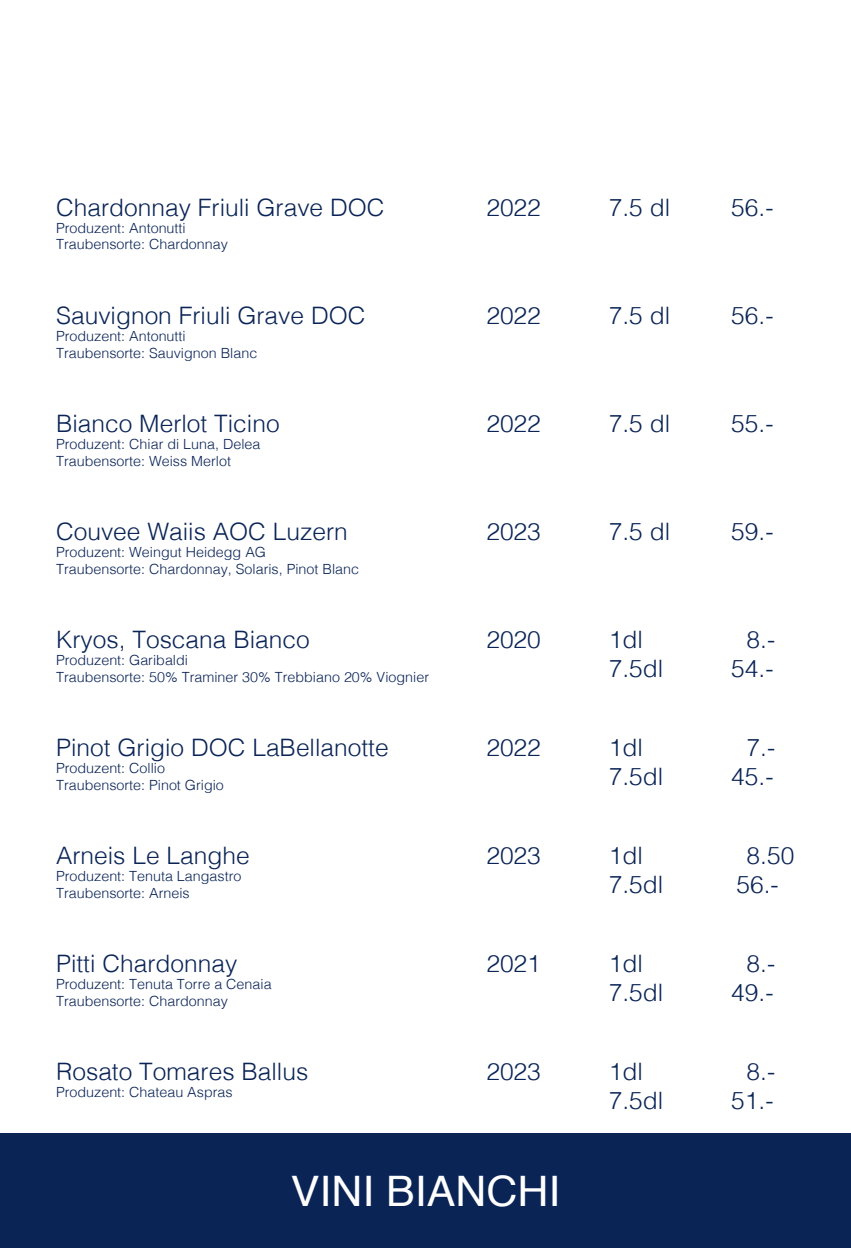
<style>
.page{position:relative;width:851px;height:1248px;background:#fff}
.page>*{position:absolute;margin:0;border:0;box-sizing:border-box;transform-origin:0 0}
.t1{font:42px "Helvetica";color:#fff}
.t2{font:300 24px "Helvetica";color:#0a2456}
.t3{font:300 14px/16.8px "Helvetica";color:#0a2456}
</style>
<div class="page">
<div style="left:0;top:1133px;width:850px;height:114px;background:#0a2456"></div>
<h2 class="t2" style="left:56px;top:187px;width:330px">Chardonnay Friuli Grave DOC</h2>
<p class="t3" style="left:56px;top:218px;width:173px">Produzent: Antonutti<br>Traubensorte: Chardonnay</p>
<h2 class="t2" style="left:56px;top:295px;width:311px">Sauvignon Friuli Grave DOC</h2>
<p class="t3" style="left:56px;top:326px;width:203px">Produzent: Antonutti<br>Traubensorte: Sauvignon Blanc</p>
<h2 class="t2" style="left:56px;top:403px;width:225px">Bianco Merlot Ticino</h2>
<p class="t3" style="left:56px;top:434px;width:206px">Produzent: Chiar di Luna, Delea<br>Traubensorte: Weiss Merlot</p>
<h2 class="t2" style="left:56px;top:511px;width:293px">Couvee Waiis AOC Luzern</h2>
<p class="t3" style="left:56px;top:542px;width:304px">Produzent: Weingut Heidegg AG<br>Traubensorte: Chardonnay, Solaris, Pinot Blanc</p>
<h2 class="t2" style="left:56px;top:619px;width:255px">Kryos, Toscana Bianco</h2>
<p class="t3" style="left:56px;top:650px;width:374px">Produzent: Garibaldi<br>Traubensorte: 50% Traminer 30% Trebbiano 20% Viognier</p>
<h2 class="t2" style="left:56px;top:727px;width:334px">Pinot Grigio DOC LaBellanotte</h2>
<p class="t3" style="left:56px;top:758px;width:169px">Produzent: Collio<br>Traubensorte: Pinot Grigio</p>
<h2 class="t2" style="left:56px;top:835px;width:195px">Arneis Le Langhe</h2>
<p class="t3" style="left:56px;top:866px;width:187px">Produzent: Tenuta Langastro<br>Traubensorte: Arneis</p>
<h2 class="t2" style="left:56px;top:943px;width:183px">Pitti Chardonnay</h2>
<p class="t3" style="left:56px;top:974px;width:217px">Produzent: Tenuta Torre a Cenaia<br>Traubensorte: Chardonnay</p>
<h2 class="t2" style="left:56px;top:1051px;width:254px">Rosato Tomares Ballus</h2>
<p class="t3" style="left:56px;top:1082px;width:178px">Produzent: Chateau Aspras</p>
<h2 class="t2" style="left:486px;top:187px;width:56px">2022</h2>
<h2 class="t2" style="left:608px;top:187px;width:63px">7.5 dl</h2>
<h2 class="t2" style="left:731px;top:187px;width:44px">56.-</h2>
<h2 class="t2" style="left:486px;top:295px;width:56px">2022</h2>
<h2 class="t2" style="left:608px;top:295px;width:63px">7.5 dl</h2>
<h2 class="t2" style="left:731px;top:295px;width:44px">56.-</h2>
<h2 class="t2" style="left:486px;top:403px;width:56px">2022</h2>
<h2 class="t2" style="left:608px;top:403px;width:63px">7.5 dl</h2>
<h2 class="t2" style="left:731px;top:403px;width:44px">55.-</h2>
<h2 class="t2" style="left:486px;top:511px;width:56px">2023</h2>
<h2 class="t2" style="left:608px;top:511px;width:63px">7.5 dl</h2>
<h2 class="t2" style="left:731px;top:511px;width:44px">59.-</h2>
<h2 class="t2" style="left:486px;top:619px;width:56px">2020</h2>
<h2 class="t2" style="left:608px;top:619px;width:36px">1dl</h2>
<h2 class="t2" style="left:746px;top:619px;width:30px">8.-</h2>
<h2 class="t2" style="left:608px;top:648px;width:56px">7.5dl</h2>
<h2 class="t2" style="left:731px;top:648px;width:44px">54.-</h2>
<h2 class="t2" style="left:486px;top:727px;width:56px">2022</h2>
<h2 class="t2" style="left:608px;top:727px;width:36px">1dl</h2>
<h2 class="t2" style="left:746px;top:727px;width:30px">7.-</h2>
<h2 class="t2" style="left:608px;top:756px;width:56px">7.5dl</h2>
<h2 class="t2" style="left:731px;top:756px;width:44px">45.-</h2>
<h2 class="t2" style="left:486px;top:835px;width:56px">2023</h2>
<h2 class="t2" style="left:608px;top:835px;width:36px">1dl</h2>
<h2 class="t2" style="left:746px;top:835px;width:49px">8.50</h2>
<h2 class="t2" style="left:608px;top:864px;width:56px">7.5dl</h2>
<h2 class="t2" style="left:736px;top:864px;width:44px">56.-</h2>
<h2 class="t2" style="left:486px;top:943px;width:56px">2021</h2>
<h2 class="t2" style="left:608px;top:943px;width:36px">1dl</h2>
<h2 class="t2" style="left:746px;top:943px;width:30px">8.-</h2>
<h2 class="t2" style="left:608px;top:972px;width:56px">7.5dl</h2>
<h2 class="t2" style="left:731px;top:972px;width:44px">49.-</h2>
<h2 class="t2" style="left:486px;top:1051px;width:56px">2023</h2>
<h2 class="t2" style="left:608px;top:1051px;width:36px">1dl</h2>
<h2 class="t2" style="left:746px;top:1051px;width:30px">8.-</h2>
<h2 class="t2" style="left:608px;top:1080px;width:56px">7.5dl</h2>
<h2 class="t2" style="left:731px;top:1080px;width:44px">51.-</h2>
<h1 class="t1" style="left:291px;top:1158px;width:271px">VINI BIANCHI</h1>
</div>
